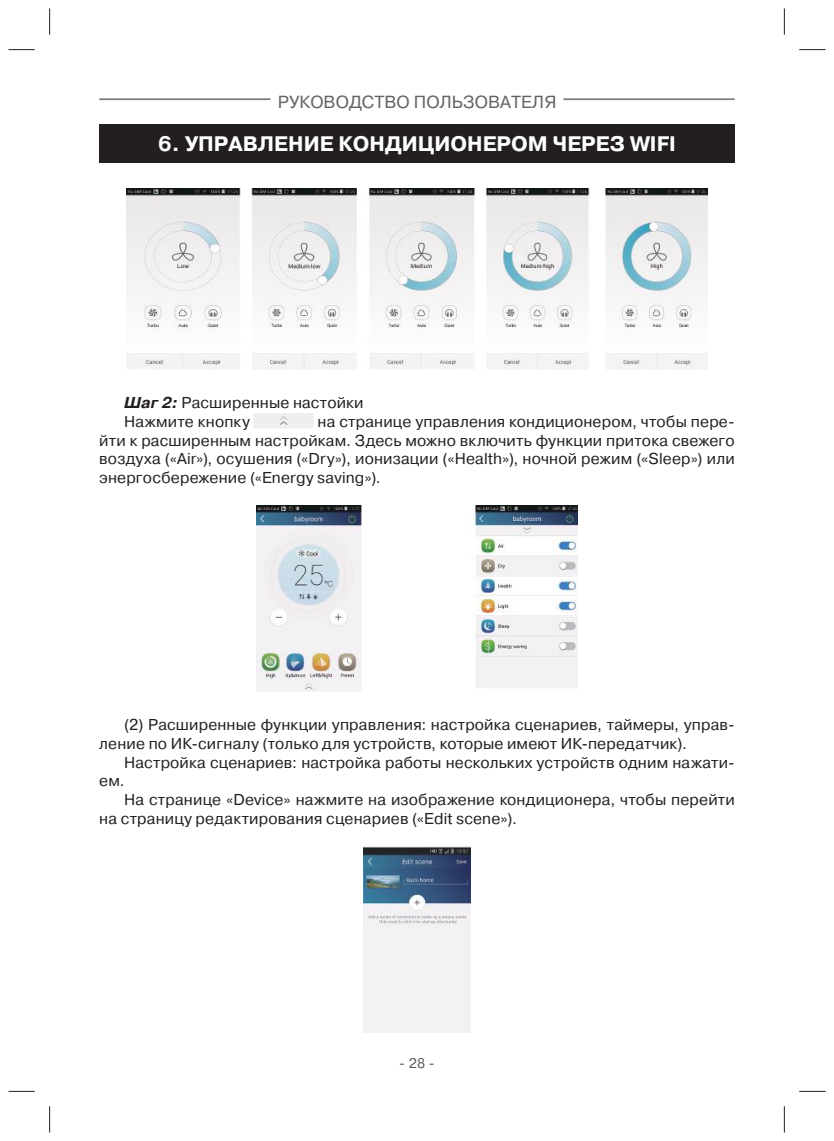
<style>
.page{position:relative;width:834px;height:1141px;background:#fff}
.page>*{position:absolute;margin:0;border:0;box-sizing:border-box;transform-origin:0 0}
.t1{font:700 21px "Pragmatica C";color:#fff}
.t2{font:17.5px "Pragmatica C";color:#656365}
.t3{font:15.75px/18.9px "Pragmatica C";letter-spacing:.01em;color:#241f1f}
.t4{font:14px "Pragmatica C";color:#5e5c5d}
.s1{font-weight:700;font-style:italic}
</style>
<div class="page">
<hr style="left:99px;top:98px;width:171px;height:2px;background:#7d7c7e">
<hr style="left:563px;top:98px;width:171px;height:2px;background:#7d7c7e">
<img style="left:126px;top:189px;width:581px;height:181px">
<img style="left:254px;top:414px;width:59px;height:14px">
<img style="left:256px;top:505px;width:322px;height:187px">
<img style="left:364px;top:846px;width:106px;height:186px">
<div style="left:99px;top:124px;width:635px;height:39px;background:#241f1f"></div>
<svg style="left:8px;top:49px;width:27px;height:1px"></svg>
<svg style="left:799px;top:49px;width:26px;height:1px"></svg>
<svg style="left:8px;top:1091px;width:27px;height:1px"></svg>
<svg style="left:799px;top:1091px;width:26px;height:1px"></svg>
<svg style="left:49px;top:8px;width:1px;height:27px"></svg>
<svg style="left:49px;top:1106px;width:1px;height:26px"></svg>
<svg style="left:783px;top:8px;width:1px;height:27px"></svg>
<svg style="left:783px;top:1106px;width:1px;height:26px"></svg>
<p class="t2" style="left:278px;top:95px;width:279px">РУКОВОДСТВО ПОЛЬЗОВАТЕЛЯ</p>
<h1 class="t1" style="left:158px;top:132px;width:519px">6. УПРАВЛЕНИЕ КОНДИЦИОНЕРОМ ЧЕРЕЗ WIFI</h1>
<p class="t3" style="left:124px;top:394px;width:241px"><span class="s1">Шаг 2:</span> Расширенные настойки<br>Нажмите кнопку</p>
<p class="t3" style="left:99px;top:413px;width:636px;text-align:justify;text-indent:218px">на странице управления кондиционером, чтобы пере&shy;йти к расширенным настройкам. Здесь можно включить функции притока свежего воздуха («Air»), осушения («Dry»), ионизации («Health»), ночной режим («Sleep») или энергосбережение («Energy saving»).</p>
<p class="t3" style="left:99px;top:716px;width:636px;text-indent:25px">(2) Расширенные функции управления: настройка сценариев, таймеры, управ&shy;ление по ИК-сигналу (только для устройств, которые имеют ИК-передатчик).</p>
<p class="t3" style="left:99px;top:754px;width:637px;text-indent:25px">Настройка сценариев: настройка работы нескольких устройств одним нажати&shy;ем.</p>
<p class="t3" style="left:99px;top:792px;width:637px;text-indent:25px">На странице «Device» нажмите на изображение кондиционера, чтобы перейти на страницу редактирования сценариев («Edit scene»).</p>
<p class="t4" style="left:399px;top:1058px;width:37px">- 28 -</p>
</div>
